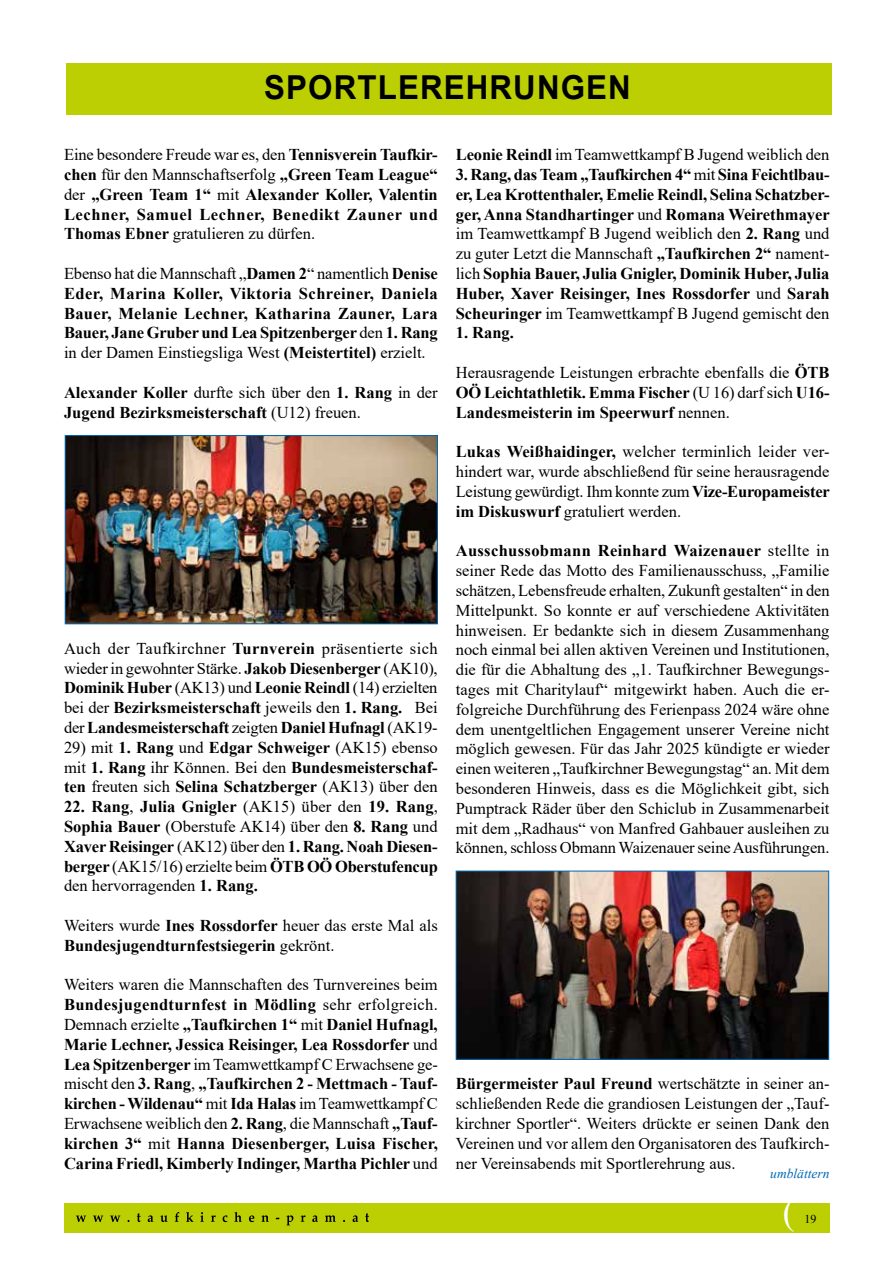
<style>
.page{position:relative;width:893px;height:1263px;background:#fff}
.page>*{position:absolute;margin:0;border:0;box-sizing:border-box;transform-origin:0 0}
.t1{font:700 33px "Arial";letter-spacing:.035em;color:#000;scale:.95 1}
.t2{font:700 16.5px/19.8px "Times New Roman";color:#000;text-align:justify}
.t3{font:16.5px/19.8px "Times New Roman";letter-spacing:-.005em;color:#000;text-align:justify}
.t4{font:italic 13.5px "Times New Roman";color:#0069b4}
.t5{font:12px "Times New Roman";color:#000}
.s1{font-weight:400}
.s2{font-weight:700}
</style>
<div class="page">
<div style="left:64px;top:1203px;width:765px;height:30px;background:#bbcf03"></div>
<svg style="left:76px;top:1212px;width:293px;height:13px"></svg>
<div style="left:66px;top:64px;width:766px;height:51px;background:#bbcf03"></div>
<img style="left:458px;top:873px;width:369px;height:185px">
<div style="left:456px;top:871px;width:373px;height:189px;border:1px solid #0069b4"></div>
<img style="left:67px;top:437px;width:369px;height:185px">
<div style="left:65px;top:435px;width:373px;height:189px;border:1px solid #0069b4"></div>
<h1 class="t1" style="left:264px;top:64px;width:387px">SPORTLEREHRUNGEN</h1>
<p class="t2" style="left:64px;top:144px;width:375px"><span class="s1">Eine besondere Freude war es, den</span> Tennisverein Taufkir&shy;chen <span class="s1">für den Mannschaftserfolg</span> „Green Team League“ <span class="s1">der</span> „Green Team 1“ <span class="s1">mit</span> Alexander Koller, Valentin Lechner, Samuel Lechner, Benedikt Zauner und Thomas Ebner <span class="s1">gratulieren zu dürfen.</span></p>
<p class="t2" style="left:64px;top:263px;width:375px"><span class="s1">Ebenso hat die Mannschaft „</span>Damen 2<span class="s1">“ namentlich</span> Denise Eder, Marina Koller, Viktoria Schreiner, Daniela Bauer, Melanie Lechner, Katharina Zauner, Lara Bauer, Jane Gruber und Lea Spitzenberger <span class="s1">den</span> 1. Rang <span class="s1">in der Damen Einstiegsliga West</span> (Meistertitel) <span class="s1">erzielt.</span></p>
<p class="t2" style="left:64px;top:382px;width:375px">Alexander Koller <span class="s1">durfte sich über den</span> 1. Rang <span class="s1">in der<br></span>Jugend Bezirksmeisterschaft <span class="s1">(U12) freuen.</span></p>
<p class="t3" style="left:64px;top:638px;width:375px">Auch der Taufkirchner <span class="s2">Turnverein</span> präsentierte sich wieder in gewohnter Stärke. <span class="s2">Jakob Diesenberger</span> (AK10), <span class="s2">Dominik Huber</span> (AK13) und <span class="s2">Leonie Reindl</span> (14) erzielten bei der <span class="s2">Bezirksmeisterschaft</span> jeweils den <span class="s2">1. Rang.</span> Bei der <span class="s2">Landesmeisterschaft</span> zeigten <span class="s2">Daniel Hufnagl</span> (AK19-</p>
<p class="t2" style="left:64px;top:737px;width:375px"><span class="s1">29) mit</span> 1. Rang <span class="s1">und</span> Edgar Schweiger <span class="s1">(AK15) ebenso mit</span> 1. Rang <span class="s1">ihr Können. Bei den</span> Bundesmeisterschaf&shy;ten <span class="s1">freuten sich</span> Selina Schatzberger <span class="s1">(AK13) über den</span></p>
<p class="t2" style="left:64px;top:796px;width:375px">22. Rang<span class="s1">,</span> Julia Gnigler <span class="s1">(AK15) über den</span> 19. Rang<span class="s1">, </span>Sophia Bauer <span class="s1">(Oberstufe AK14) über den</span> 8. Rang <span class="s1">und </span>Xaver Reisinger <span class="s1">(AK12) über den</span> 1. Rang. Noah Diesen&shy;berger <span class="s1">(AK15/16) erzielte beim</span> ÖTB OÖ Oberstufencup <span class="s1">den hervorragenden</span> 1. Rang.</p>
<p class="t2" style="left:64px;top:915px;width:375px"><span class="s1">Weiters wurde</span> Ines Rossdorfer <span class="s1">heuer das erste Mal als<br></span>Bundesjugendturnfestsiegerin <span class="s1">gekrönt.</span></p>
<p class="t2" style="left:64px;top:974px;width:375px"><span class="s1">Weiters waren die Mannschaften des Turnvereines beim </span>Bundesjugendturnfest in Mödling <span class="s1">sehr erfolgreich.<br>Demnach erzielte</span> „Taufkirchen 1“ <span class="s1">mit</span> Daniel Hufnagl, Marie Lechner, Jessica Reisinger, Lea Rossdorfer <span class="s1">und </span>Lea Spitzenberger <span class="s1">im Teamwettkampf C Erwachsene ge&shy;mischt den</span> 3. Rang<span class="s1">,</span> „Taufkirchen 2 - Mettmach - Tauf&shy;kirchen - Wildenau“ <span class="s1">mit</span> Ida Halas <span class="s1">im Teamwettkampf C Erwachsene weiblich den</span> 2. Rang<span class="s1">, die Mannschaft</span> „Tauf&shy;kirchen 3“ <span class="s1">mit</span> Hanna Diesenberger, Luisa Fischer, Carina Friedl, Kimberly Indinger, Martha Pichler <span class="s1">und</span></p>
<p class="t3" style="left:456px;top:144px;width:375px"><span class="s2">Leonie Reindl</span> im Teamwettkampf B Jugend weiblich den</p>
<p class="t2" style="left:456px;top:164px;width:376px">3. Rang, das Team „Taufkirchen 4“ <span class="s1">mit</span> Sina Feichtlbau&shy;er, Lea Krottenthaler, Emelie Reindl, Selina Schatzber&shy;ger, Anna Standhartinger <span class="s1">und</span> Romana Weirethmayer <span class="s1">im Teamwettkampf B Jugend weiblich den</span> 2. Rang <span class="s1">und zu guter Letzt die Mannschaft</span> „Taufkirchen 2“ <span class="s1">nament&shy;lich</span> Sophia Bauer, Julia Gnigler, Dominik Huber, Julia Huber, Xaver Reisinger, Ines Rossdorfer <span class="s1">und</span> Sarah Scheuringer <span class="s1">im Teamwettkampf B Jugend gemischt den</span></p>
<p class="t2" style="left:456px;top:323px;width:60px">1. Rang.</p>
<p class="t3" style="left:456px;top:362px;width:375px">Herausragende Leistungen erbrachte ebenfalls die <span class="s2">ÖTB OÖ Leichtathletik. Emma Fischer</span> (U 16) darf sich <span class="s2">U16- Landesmeisterin im Speerwurf</span> nennen.</p>
<p class="t3" style="left:456px;top:441px;width:376px"><span class="s2">Lukas Weißhaidinger,</span> welcher terminlich leider ver&shy;hindert war, wurde abschließend für seine herausragende Leistung gewürdigt. Ihm konnte zum <span class="s2">Vize-Europameister im Diskuswurf</span> gratuliert werden.</p>
<p class="t3" style="left:456px;top:540px;width:375px"><span class="s2">Ausschussobmann Reinhard Waizenauer</span> stellte in seiner Rede das Motto des Familienausschuss, „Familie schätzen, Lebensfreude erhalten, Zukunft gestalten“ in den Mittelpunkt. So konnte er auf verschiedene Aktivitäten hinweisen. Er bedankte sich in diesem Zusammenhang noch einmal bei allen aktiven Vereinen und Institutionen, die für die Abhaltung des „1. Taufkirchner Bewegungs&shy;tages mit Charitylauf“ mitgewirkt haben. Auch die er&shy;folgreiche Durchführung des Ferienpass 2024 wäre ohne dem unentgeltlichen Engagement unserer Vereine nicht möglich gewesen. Für das Jahr 2025 kündigte er wieder einen weiteren „Taufkirchner Bewegungstag“ an. Mit dem besonderen Hinweis, dass es die Möglichkeit gibt, sich Pumptrack Räder über den Schiclub in Zusammenarbeit mit dem „Radhaus“ von Manfred Gahbauer ausleihen zu können, schloss Obmann Waizenauer seine Ausführungen.</p>
<p class="t3" style="left:456px;top:1073px;width:375px"><span class="s2">Bürgermeister Paul Freund</span> wertschätzte in seiner an&shy;schließenden Rede die grandiosen Leistungen der „Tauf&shy;kirchner Sportler“. Weiters drückte er seinen Dank den Vereinen und vor allem den Organisatoren des Taufkirch&shy;ner Vereinsabends mit Sportlerehrung aus.</p>
<p class="t4" style="left:770px;top:1164px;width:61px">umblättern</p>
<p class="t5" style="left:804px;top:1210px;width:13px">19</p>
</div>
